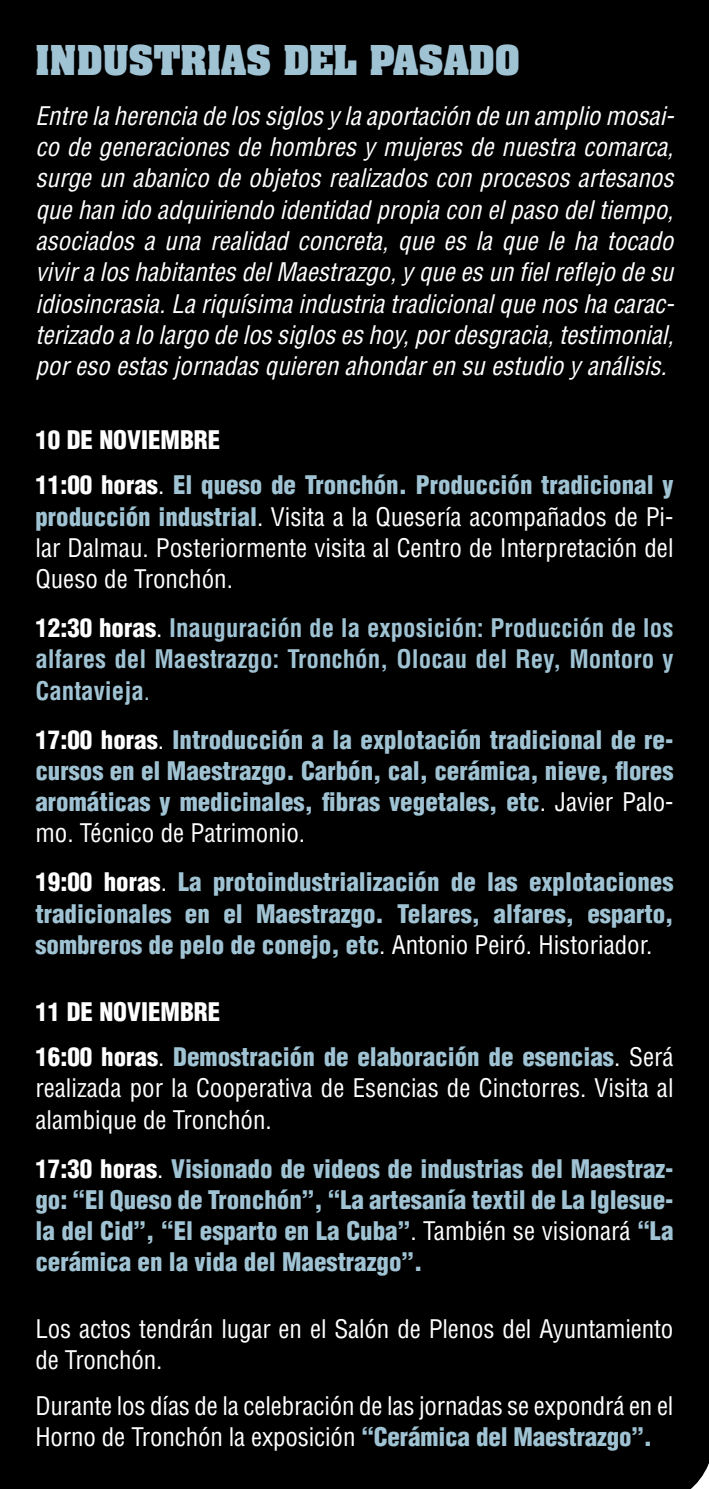
<style>
.page{position:relative;width:709px;height:1489px;background:#fff}
.page>*{position:absolute;margin:0;border:0;box-sizing:border-box;transform-origin:0 0}
.t1{font:700 35px "Aachen";color:#a0c3d4}
.t2{font:900 condensed 25px/31.2px "Helvetica";color:#a0c3d4;text-align:justify}
.t3{font:italic condensed 25px/31.2px "Helvetica";color:#fff;text-align:justify}
.t4{font:condensed 25px/31.2px "Helvetica";letter-spacing:-.005em;color:#fff}
.t5{font:700 condensed 25px/31.2px "Helvetica";color:#a0c3d4;text-align:justify}
.s1{color:#fff}
.s2{font-weight:400;color:#fff}
.s3{font-weight:900;color:#a0c3d4}
.s4{font-weight:900;color:#fff}
.s5{font-weight:400}
</style>
<div class="page">
<div style="left:0;top:0;width:709px;height:1488px;background:#000"></div>
<h1 class="t1" style="left:35px;top:35px;width:486px">INDUSTRIAS DEL PASADO</h1>
<p class="t3" style="left:35px;top:100px;width:640px">Entre la herencia de los siglos y la aportación de un amplio mosai&shy;co de generaciones de hombres y mujeres de nuestra comarca, surge un abanico de objetos realizados con procesos artesanos que han ido adquiriendo identidad propia con el paso del tiempo, asociados a una realidad concreta, que es la que le ha tocado vivir a los habitantes del Maestrazgo, y que es un fiel reflejo de su idiosincrasia. La riquísima industria tradicional que nos ha carac&shy;terizado a lo largo de los siglos es hoy, por desgracia, testimonial, por eso estas jornadas quieren ahondar en su estudio y análisis.</p>
<p class="t2" style="left:35px;top:416px;width:639px;line-height:45.5px"><span class="s1">10 DE NOVIEMBRE<br>11:00 horas</span><span class="s2">.</span> El queso de Tronchón. Producción tradicional y</p>
<p class="t4" style="left:35px;top:500px;width:639px;text-align:justify"><span class="s3">producción industrial</span>. Visita a la Quesería acompañados de Pi&shy;lar Dalmau. Posteriormente visita al Centro de Interpretación del Queso de Tronchón.</p>
<p class="t5" style="left:35px;top:612px;width:639px"><span class="s4">12:30 horas</span><span class="s2">.</span> Inauguración de la exposición: Producción de los alfares del Maestrazgo: Tronchón, Olocau del Rey, Montoro y Cantavieja<span class="s5">.</span></p>
<p class="t2" style="left:35px;top:723px;width:639px"><span class="s1">17:00 horas</span><span class="s2">.</span> Introducción a la explotación tradicional de re&shy;cursos en el Maestrazgo. Carbón, cal, cerámica, nieve, flores aromáticas y medicinales, fibras vegetales, etc<span class="s2">. Javier Palo&shy;mo. Técnico de Patrimonio.</span></p>
<p class="t2" style="left:35px;top:866px;width:639px"><span class="s1">19:00 horas</span><span class="s2">.</span> La protoindustrialización de las explotaciones tradicionales en el Maestrazgo. Telares, alfares, esparto, sombreros de pelo de conejo, etc<span class="s2">. Antonio Peiró. Historiador.</span></p>
<p class="t2" style="left:35px;top:988px;width:639px;line-height:45.5px"><span class="s1">11 DE NOVIEMBRE<br>16:00 horas</span><span class="s2">.</span> Demostración de elaboración de esencias<span class="s2">. Será</span></p>
<p class="t4" style="left:35px;top:1072px;width:639px">realizada por la Cooperativa de Esencias de Cinctorres. Visita al alambique de Tronchón.</p>
<p class="t2" style="left:35px;top:1152px;width:639px"><span class="s1">17:30 horas</span><span class="s2">.</span> Visionado de videos de industrias del Maestraz&shy;go: “El Queso de Tronchón”, “La artesanía textil de La Iglesue&shy;la del Cid”, “El esparto en La Cuba”<span class="s2">. También se visionará</span> “La cerámica en la vida del Maestrazgo”.</p>
<p class="t4" style="left:35px;top:1313px;width:639px">Los actos tendrán lugar en el Salón de Plenos del Ayuntamiento de Tronchón.</p>
<p class="t4" style="left:35px;top:1389px;width:639px">Durante los días de la celebración de las jornadas se expondrá en el<br>Horno de Tronchón la exposición <span class="s3">“Cerámica del Maestrazgo”.</span></p>
</div>
